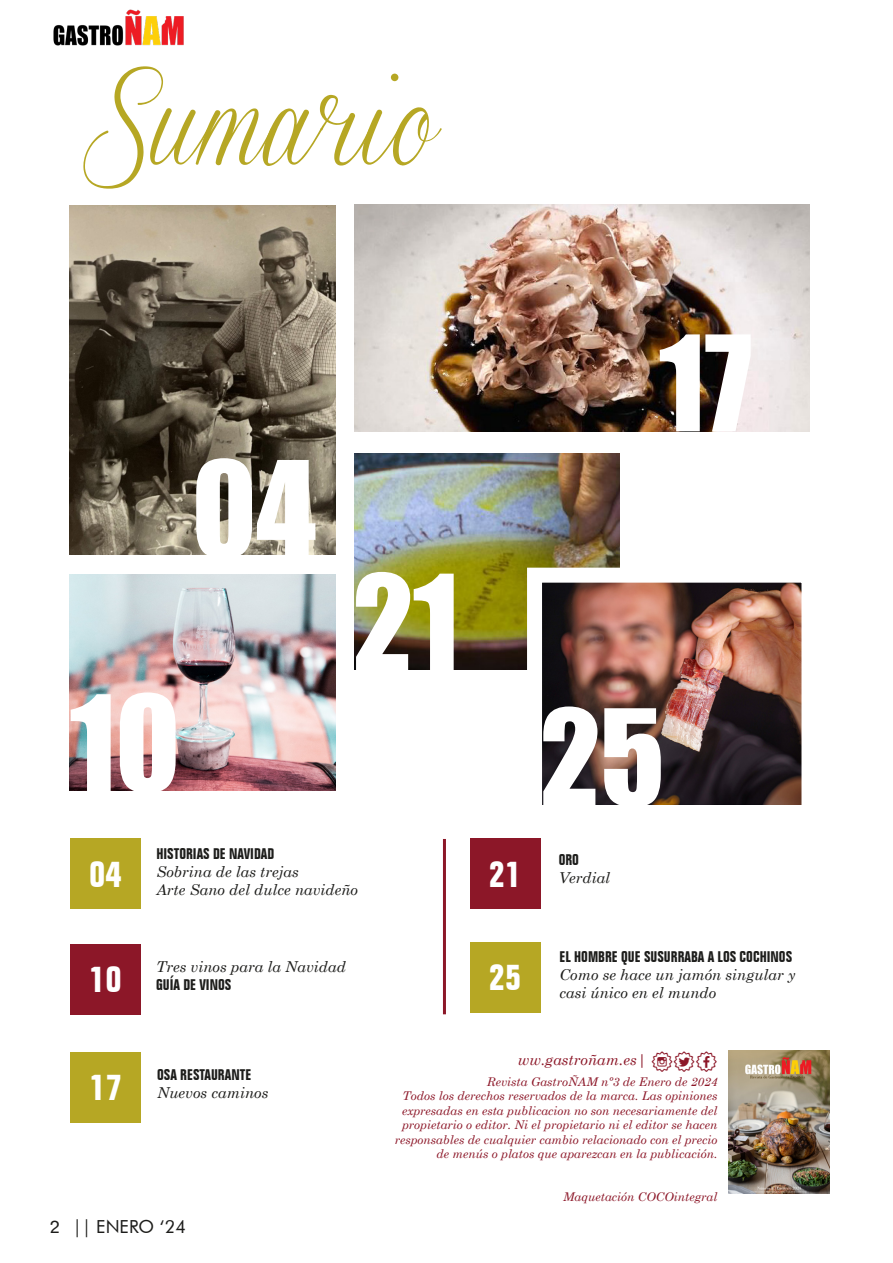
<style>
.page{position:relative;width:893px;height:1263px;background:#fff}
.page>*{position:absolute;margin:0;border:0;box-sizing:border-box;transform-origin:0 0}
.t1{font:135px "Billboard";color:#fff}
.t2{font:108px "Sverige Script Demo";color:#b6a724}
.t3{font:700 condensed 37.5px "Folio BT";color:#fff}
.t4{font:30px "Social Shapes";color:#8c1728}
.t5{font:18px "Futura BT";color:#1d1d1b}
.t6{font:italic 15px "Century Schoolbook";color:#1d1d1b}
.t7{font:700 condensed 15px "Folio BT";color:#1d1d1b}
.t8{font:italic 15px "Century Schoolbook";color:#8c1728}
.t9{font:italic 12px/14.4px "Century Schoolbook";color:#8c1728;text-align:right}
.s1{font-family:"Folio BT"}
</style>
<div class="page">
<img style="left:53px;top:9px;width:131px;height:37px">
<img style="left:70px;top:205px;width:266px;height:350px">
<img style="left:70px;top:574px;width:266px;height:216px">
<img style="left:354px;top:454px;width:266px;height:216px">
<img style="left:543px;top:584px;width:257px;height:221px">
<img style="left:354px;top:205px;width:456px;height:226px">
<img style="left:728px;top:1050px;width:102px;height:143px">
<div style="left:70px;top:839px;width:70px;height:70px;background:#b6a724"></div>
<div style="left:470px;top:942px;width:70px;height:70px;background:#b6a724"></div>
<div style="left:70px;top:944px;width:70px;height:70px;background:#8c1728"></div>
<div style="left:71px;top:1052px;width:70px;height:70px;background:#b6a724"></div>
<hr style="left:443px;top:839px;width:3px;height:175px;background:#8c1728">
<div style="left:470px;top:839px;width:70px;height:70px;background:#8c1728"></div>
<p class="t2" style="left:81px;top:63px;width:361px">Sumario</p>
<p class="t1" style="left:192px;top:438px;width:126px">04</p>
<p class="t1" style="left:70px;top:672px;width:111px">10</p>
<p class="t1" style="left:353px;top:552px;width:107px">21</p>
<p class="t3" style="left:89px;top:851px;width:34px">04</p>
<p class="t7" style="left:156px;top:845px;width:119px">HISTORIAS DE NAVIDAD</p>
<p class="t6" style="left:156px;top:860px;width:144px">Sobrina de las trejas</p>
<p class="t6" style="left:156px;top:878px;width:203px">Arte Sano del dulce navideño</p>
<p class="t6" style="left:156px;top:955px;width:191px">Tres vinos para la Navidad</p>
<p class="t3" style="left:89px;top:956px;width:34px">10</p>
<p class="t7" style="left:156px;top:975px;width:77px">GUÍA DE VINOS</p>
<p class="t1" style="left:659px;top:313px;width:94px">17</p>
<p class="t3" style="left:489px;top:851px;width:34px">21</p>
<p class="t1" style="left:540px;top:686px;width:126px">25</p>
<p class="t7" style="left:559px;top:850px;width:22px">ORO</p>
<p class="t6" style="left:559px;top:866px;width:53px">Verdial</p>
<p class="t3" style="left:489px;top:954px;width:34px">25</p>
<p class="t7" style="left:559px;top:947px;width:234px">EL HOMBRE QUE SUSURRABA A LOS COCHINOS</p>
<p class="t6" style="left:559px;top:963px;width:238px">Como se hace un jamón singular y</p>
<p class="t6" style="left:559px;top:981px;width:158px">casi único en el mundo</p>
<p class="t3" style="left:90px;top:1064px;width:34px">17</p>
<p class="t7" style="left:157px;top:1066px;width:96px">OSA RESTAURANTE</p>
<p class="t6" style="left:157px;top:1081px;width:113px">Nuevos caminos</p>
<h3 class="t5" style="left:50px;top:1215px;width:138px"><span class="s1">2</span> || ENERO ‘24</h3>
<p class="t4" style="left:651px;top:1044px;width:68px">jhg</p>
<p class="t9" style="left:395px;top:1074px;width:324px">Revista GastroÑAM nº3 de Enero de 2024<br>Todos los derechos reservados de la marca. Las opiniones expresadas en esta publicacion no son necesariamente del propietario o editor. Ni el propietario ni el editor se hacen responsables de cualquier cambio relacionado con el precio de menús o platos que aparezcan en la publicación.</p>
<p class="t9" style="left:563px;top:1189px;width:156px">Maquetación COCOintegral</p>
<p class="t8" style="left:518px;top:1048px;width:129px">ww.gastroñam.es|</p>
</div>
